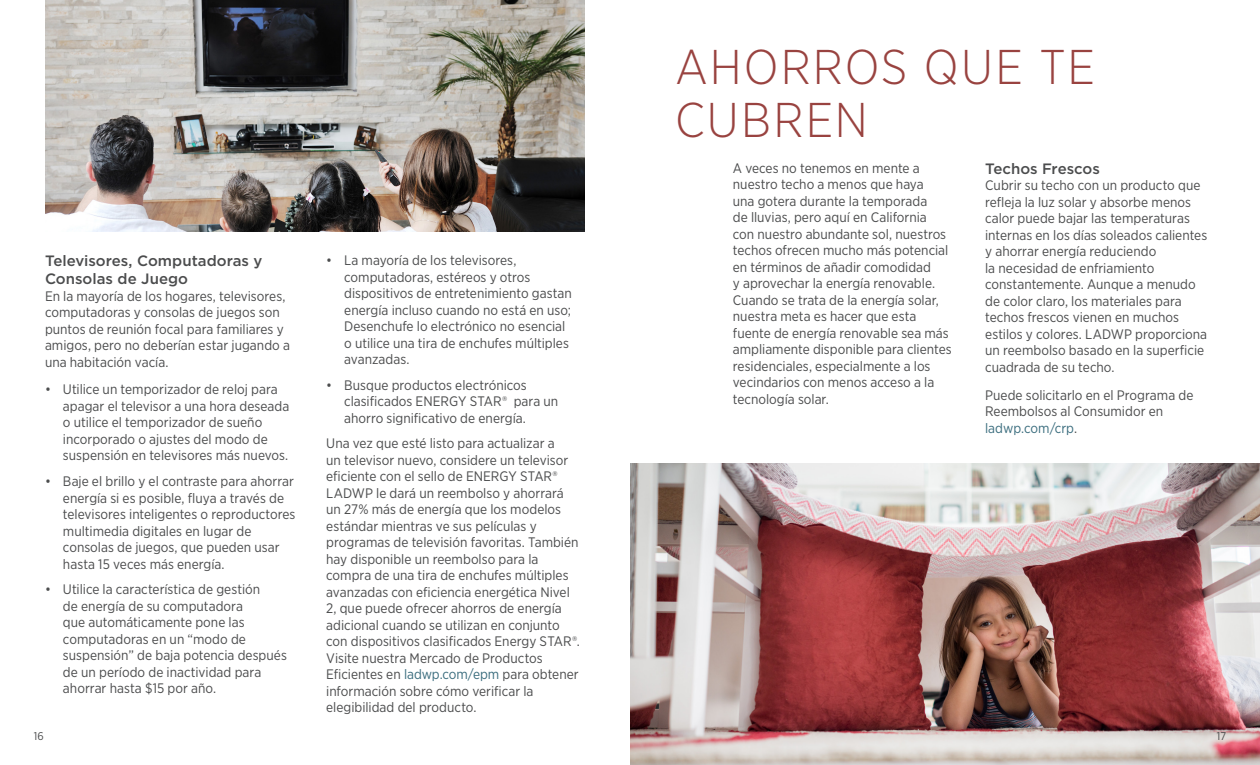
<style>
.page{position:relative;width:1260px;height:765px;background:#fff}
.page>*{position:absolute;margin:0;border:0;box-sizing:border-box;transform-origin:0 0}
.t1{font:300 48.75px/52.5px "Gotham Narrow";letter-spacing:.04em;color:#994340}
.t2{font:500 15px/18px "Gotham";color:#4b4c4d}
.t3{font:13.75px/16.5px "Gotham Narrow";color:#4b4c4d}
.t4{font:11.25px "Gotham Narrow";color:#4b4c4d}
.s1{color:#3b6d7e}
</style>
<div class="page">
<img style="left:45px;top:0;width:540px;height:232px">
<img style="left:630px;top:464px;width:630px;height:301px">
<p class="t2" style="left:45px;top:252px;width:219px">Televisores, Computadoras y<br>Consolas de Juego</p>
<p class="t3" style="left:45px;top:287px;width:246px">En la mayoría de los hogares, televisores, computadoras y consolas de juegos son puntos de reunión focal para familiares y amigos, pero no deberían estar jugando a una habitación vacía.</p>
<p class="t3" style="left:63px;top:381px;width:228px;text-indent:-18px">• Utilice un temporizador de reloj para apagar el televisor a una hora deseada o utilice el temporizador de sueño incorporado o ajustes del modo de suspensión en televisores más nuevos.</p>
<p class="t3" style="left:63px;top:473px;width:234px;text-indent:-18px">• Baje el brillo y el contraste para ahorrar energía si es posible, fluya a través de televisores inteligentes o reproductores multimedia digitales en lugar de consolas de juegos, que pueden usar hasta 15 veces más energía.</p>
<p class="t3" style="left:63px;top:581px;width:225px;text-indent:-18px">• Utilice la característica de gestión<br>de energía de su computadora<br>que automáticamente pone las computadoras en un “modo de suspensión” de baja potencia después de un período de inactividad para ahorrar hasta $15 por año.</p>
<p class="t3" style="left:344px;top:252px;width:229px;text-indent:-18px">• La mayoría de los televisores, computadoras, estéreos y otros dispositivos de entretenimiento gastan energía incluso cuando no está en uso; Desenchufe lo electrónico no esencial o utilice una tira de enchufes múltiples avanzadas.</p>
<p class="t3" style="left:344px;top:376px;width:216px;text-indent:-18px">• Busque productos electrónicos clasificados ENERGY STAR® para un ahorro significativo de energía.</p>
<p class="t3" style="left:326px;top:435px;width:255px">Una vez que esté listo para actualizar a<br>un televisor nuevo, considere un televisor eficiente con el sello de ENERGY STAR® LADWP le dará un reembolso y ahorrará un 27% más de energía que los modelos estándar mientras ve sus películas y programas de televisión favoritas. También hay disponible un reembolso para la compra de una tira de enchufes múltiples avanzadas con eficiencia energética Nivel 2, que puede ofrecer ahorros de energía adicional cuando se utilizan en conjunto con dispositivos clasificados Energy STAR®.<br>Visite nuestra Mercado de Productos Eficientes en <span class="s1">ladwp.com/epm</span> para obtener información sobre cómo verificar la elegibilidad del producto.</p>
<h1 class="t1" style="left:675px;top:39px;width:422px">AHORROS QUE TE<br>CUBREN</h1>
<p class="t3" style="left:733px;top:160px;width:220px">A veces no tenemos en mente a nuestro techo a menos que haya<br>una gotera durante la temporada<br>de lluvias, pero aquí en California<br>con nuestro abundante sol, nuestros techos ofrecen mucho más potencial en términos de añadir comodidad<br>y aprovechar la energía renovable.<br>Cuando se trata de la energía solar, nuestra meta es hacer que esta fuente de energía renovable sea más ampliamente disponible para clientes residenciales, especialmente a los vecindarios con menos acceso a la tecnología solar.</p>
<p class="t2" style="left:985px;top:160px;width:116px">Techos Frescos</p>
<p class="t3" style="left:985px;top:177px;width:224px">Cubrir su techo con un producto que refleja la luz solar y absorbe menos calor puede bajar las temperaturas internas en los días soleados calientes y ahorrar energía reduciendo<br>la necesidad de enfriamiento constantemente. Aunque a menudo de color claro, los materiales para techos frescos vienen en muchos estilos y colores. LADWP proporciona un reembolso basado en la superficie cuadrada de su techo.</p>
<p class="t3" style="left:985px;top:386px;width:210px">Puede solicitarlo en el Programa de<br>Reembolsos al Consumidor en <span class="s1">ladwp.com/crp</span>.</p>
<p class="t4" style="left:34px;top:729px;width:12px">16</p>
<p class="t4" style="left:1217px;top:729px;width:11px">17</p>
</div>
